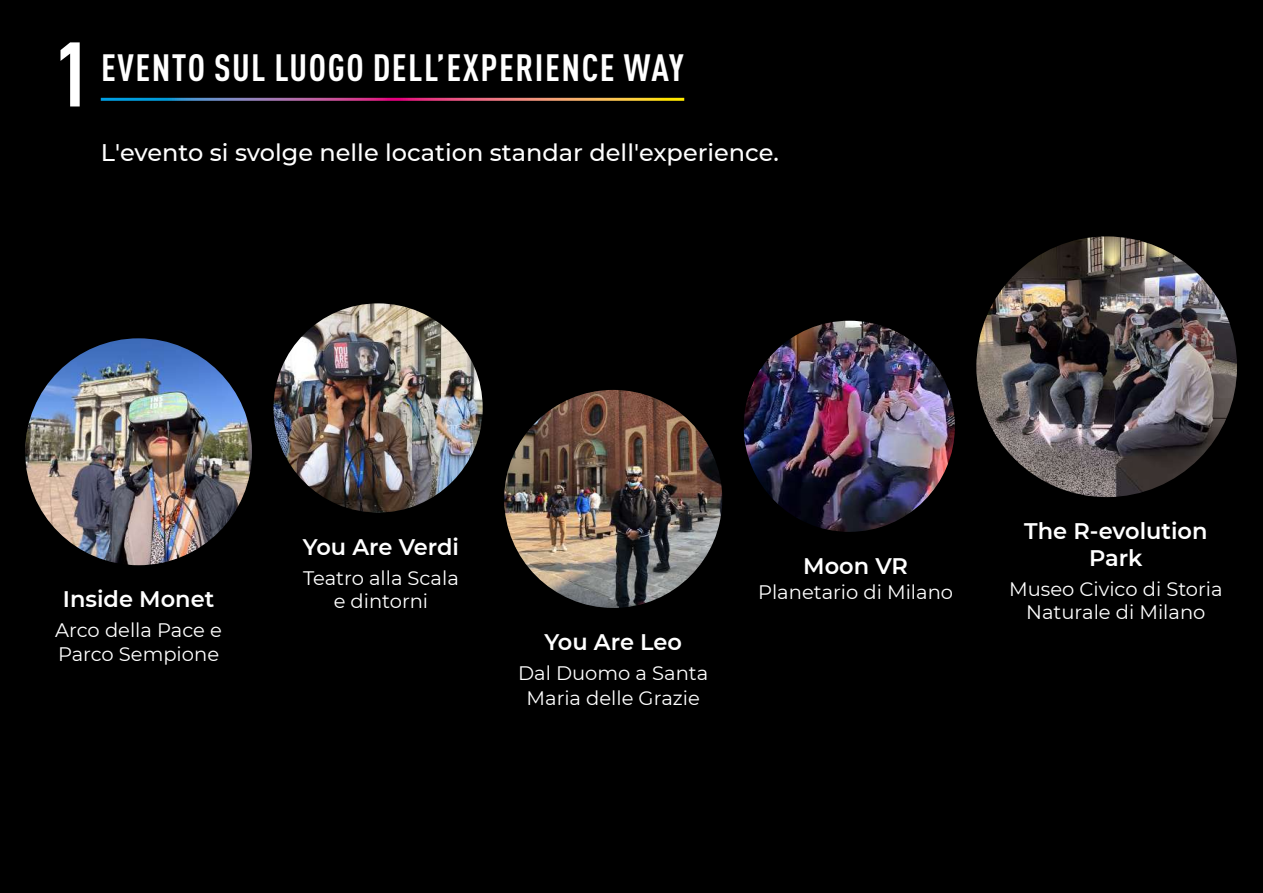
<style>
.page{position:relative;width:1263px;height:893px;background:#000}
.page>*{position:absolute;margin:0;border:0;box-sizing:border-box;transform-origin:0 0}
.t1{font:700 condensed 90px "DIN Pro";color:#fff}
.t2{font:700 condensed 37.5px "DIN Pro";letter-spacing:.04em;color:#fff}
.t3{font:500 24px "Montserrat";color:#fff}
.t4{font:600 22.5px/27px "Montserrat";color:#fff;text-align:center}
.t5{font:19.5px/23.4px "Montserrat";color:#fff;text-align:center}
</style>
<div class="page">
<hr style="left:101px;top:98px;width:583px;height:3px;background:#fff">
<img style="left:25px;top:338px;width:227px;height:227px;border-radius:113px">
<img style="left:273px;top:303px;width:210px;height:210px;border-radius:105px">
<img style="left:504px;top:390px;width:218px;height:218px;border-radius:109px">
<img style="left:976px;top:236px;width:261px;height:261px;border-radius:130px">
<img style="left:744px;top:321px;width:211px;height:211px;border-radius:106px">
<h1 class="t1" style="left:54px;top:6px;width:38px">1</h1>
<h2 class="t2" style="left:101px;top:39px;width:584px">EVENTO SUL LUOGO DELL’EXPERIENCE WAY</h2>
<p class="t3" style="left:101px;top:136px;width:679px">L'evento si svolge nelle location standar dell'experience.</p>
<p class="t4" style="left:63px;top:585px;width:153px">Inside Monet</p>
<p class="t5" style="left:55px;top:618px;width:168px;text-align:left">Arco della Pace e<br>Parco Sempione</p>
<p class="t4" style="left:303px;top:532px;width:158px">You Are Verdi</p>
<p class="t5" style="left:303px;top:565px;width:157px">Teatro alla Scala e dintorni</p>
<p class="t4" style="left:544px;top:627px;width:139px">You Are Leo</p>
<p class="t5" style="left:518px;top:660px;width:192px;line-height:25.2px">Dal Duomo a Santa<br>Maria delle Grazie</p>
<p class="t4" style="left:803px;top:551px;width:106px">Moon VR</p>
<p class="t5" style="left:758px;top:580px;width:197px">Planetario di Milano</p>
<p class="t4" style="left:1024px;top:517px;width:185px">The R-evolution<br>Park</p>
<p class="t5" style="left:1009px;top:577px;width:215px">Museo Civico di Storia<br>Naturale di Milano</p>
</div>
